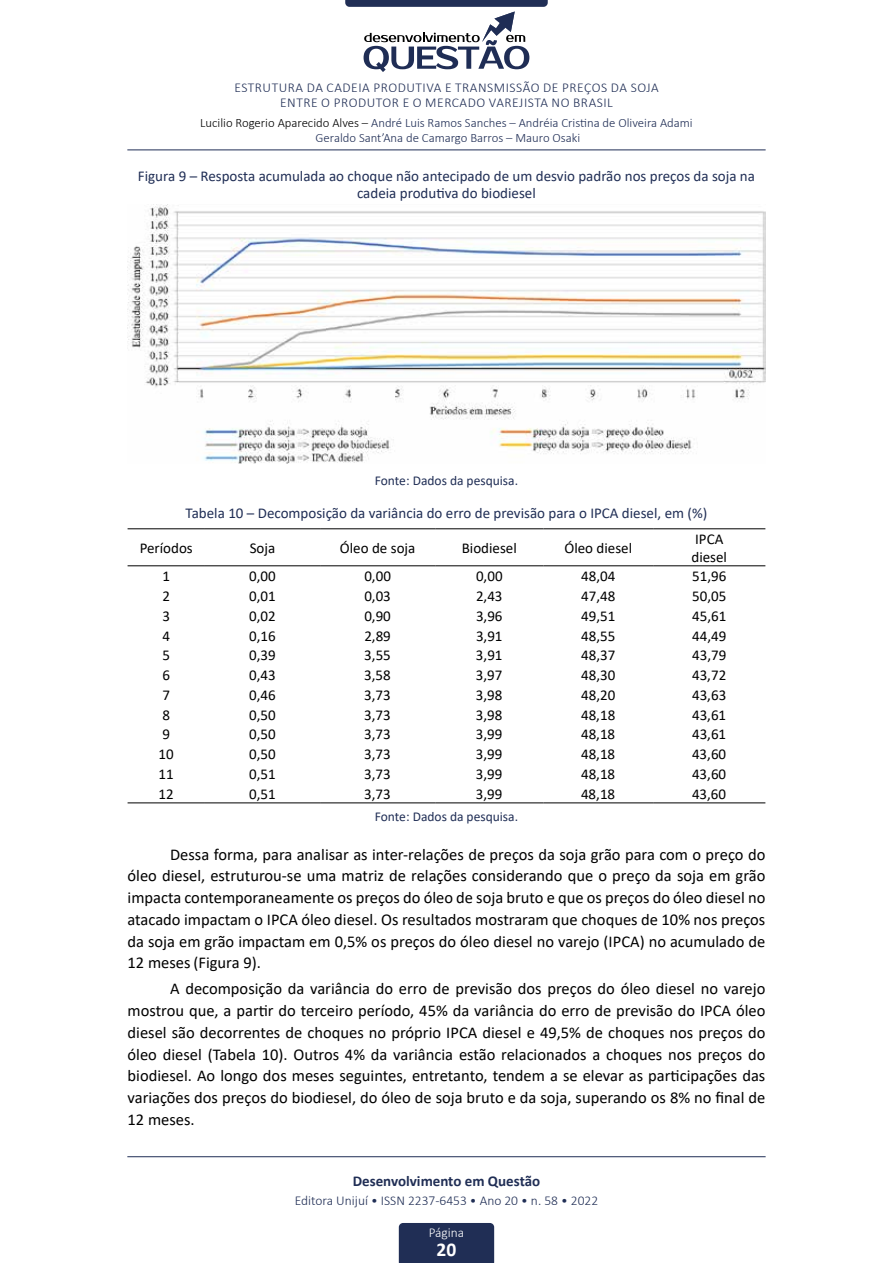
<style>
.page{position:relative;width:893px;height:1263px;background:#fff}
.page>*{position:absolute;margin:0;border:0;box-sizing:border-box;transform-origin:0 0}
.t1{font:700 19.5px "Calibri";color:#fff}
.t2{font:16.5px/21.8px "Calibri";color:#000;text-align:justify}
.t3{font:15px/17.2px "Calibri";color:#000}
.t4{font:15px/16.5px "Calibri";color:#202e55;text-align:center}
.t5{font:700 15px "Calibri";color:#202e55}
.t6{font:300 13.5px/15px "Calibri";letter-spacing:.04em;color:#202e55;text-align:center}
.t7{font:13.5px "Calibri";color:#202e55}
.t8{font:300 13.5px "Calibri";color:#202e55}
.t9{font:300 13.5px "Calibri";color:#fff}
.t10{font:300 12.75px/15px "Calibri";color:#202e55;text-align:center}
.s1{color:#000}
</style>
<div class="page">
<svg style="left:345px;top:0;width:203px;height:72px"></svg>
<hr style="left:127px;top:150px;width:639px;height:1px;background:#202e55">
<div style="left:399px;top:1223px;width:95px;height:40px;background:#202e55"></div>
<hr style="left:127px;top:1156px;width:639px;height:1px;background:#202e55">
<hr style="left:128px;top:528px;width:77px;height:1px;background:#000">
<hr style="left:205px;top:528px;width:115px;height:1px;background:#000">
<hr style="left:320px;top:528px;width:115px;height:1px;background:#000">
<hr style="left:435px;top:528px;width:108px;height:1px;background:#000">
<hr style="left:543px;top:528px;width:110px;height:1px;background:#000">
<hr style="left:653px;top:528px;width:112px;height:1px;background:#000">
<hr style="left:128px;top:565px;width:77px;height:1px;background:#000">
<hr style="left:205px;top:565px;width:115px;height:1px;background:#000">
<hr style="left:320px;top:565px;width:115px;height:1px;background:#000">
<hr style="left:435px;top:565px;width:108px;height:1px;background:#000">
<hr style="left:543px;top:565px;width:110px;height:1px;background:#000">
<hr style="left:653px;top:565px;width:112px;height:1px;background:#000">
<hr style="left:128px;top:802px;width:77px;height:1px;background:#000">
<hr style="left:205px;top:802px;width:115px;height:1px;background:#000">
<hr style="left:320px;top:802px;width:115px;height:1px;background:#000">
<hr style="left:435px;top:802px;width:108px;height:1px;background:#000">
<hr style="left:543px;top:802px;width:110px;height:1px;background:#000">
<hr style="left:653px;top:802px;width:112px;height:1px;background:#000">
<img style="left:128px;top:204px;width:637px;height:260px">
<p class="t6" style="left:234px;top:80px;width:426px">ESTRUTURA DA CADEIA PRODUTIVA E TRANSMISSÃO DE PREÇOS DA SOJA<br>ENTRE O PRODUTOR E O MERCADO VAREJISTA NO BRASIL</p>
<p class="t10" style="left:200px;top:115px;width:494px"><span class="s1">Lucilio Rogerio Aparecido Alves –</span> André Luis Ramos Sanches – Andréia Cristina de Oliveira Adami<br>Geraldo Sant’Ana de Camargo Barros – Mauro Osaki</p>
<p class="t4" style="left:138px;top:168px;width:619px">Figura 9 – Resposta acumulada ao choque não antecipado de um desvio padrão nos preços da soja na cadeia produtiva do biodiesel</p>
<p class="t7" style="left:375px;top:471px;width:145px">Fonte: Dados da pesquisa.</p>
<p class="t4" style="left:186px;top:505px;width:523px">Tabela 10 – Decomposição da variância do erro de previsão para o IPCA diesel, em (%)</p>
<p class="t3" style="left:140px;top:539px;width:55px">Períodos</p>
<p class="t3" style="left:250px;top:539px;width:27px">Soja</p>
<p class="t3" style="left:340px;top:539px;width:77px">Óleo de soja</p>
<p class="t3" style="left:462px;top:539px;width:57px">Biodiesel</p>
<p class="t3" style="left:564px;top:539px;width:69px">Óleo diesel</p>
<p class="t3" style="left:691px;top:530px;width:37px">IPCA diesel</p>
<p class="t3" style="left:162px;top:567px;width:9px">1</p>
<p class="t3" style="left:249px;top:567px;width:28px">0,00</p>
<p class="t3" style="left:364px;top:567px;width:28px">0,00</p>
<p class="t3" style="left:476px;top:567px;width:28px">0,00</p>
<p class="t3" style="left:581px;top:567px;width:36px">48,04</p>
<p class="t3" style="left:692px;top:567px;width:36px">51,96</p>
<p class="t3" style="left:162px;top:587px;width:9px">2</p>
<p class="t3" style="left:249px;top:587px;width:28px">0,01</p>
<p class="t3" style="left:364px;top:587px;width:28px">0,03</p>
<p class="t3" style="left:476px;top:587px;width:28px">2,43</p>
<p class="t3" style="left:581px;top:587px;width:36px">47,48</p>
<p class="t3" style="left:692px;top:587px;width:36px">50,05</p>
<p class="t3" style="left:162px;top:607px;width:9px">3</p>
<p class="t3" style="left:249px;top:607px;width:28px">0,02</p>
<p class="t3" style="left:364px;top:607px;width:28px">0,90</p>
<p class="t3" style="left:476px;top:607px;width:28px">3,96</p>
<p class="t3" style="left:581px;top:607px;width:36px">49,51</p>
<p class="t3" style="left:692px;top:607px;width:36px">45,61</p>
<p class="t3" style="left:162px;top:627px;width:9px">4</p>
<p class="t3" style="left:249px;top:627px;width:28px">0,16</p>
<p class="t3" style="left:364px;top:627px;width:28px">2,89</p>
<p class="t3" style="left:476px;top:627px;width:28px">3,91</p>
<p class="t3" style="left:581px;top:627px;width:36px">48,55</p>
<p class="t3" style="left:692px;top:627px;width:36px">44,49</p>
<p class="t3" style="left:162px;top:646px;width:9px">5</p>
<p class="t3" style="left:249px;top:646px;width:28px">0,39</p>
<p class="t3" style="left:364px;top:646px;width:28px">3,55</p>
<p class="t3" style="left:476px;top:646px;width:28px">3,91</p>
<p class="t3" style="left:581px;top:646px;width:36px">48,37</p>
<p class="t3" style="left:692px;top:646px;width:36px">43,79</p>
<p class="t3" style="left:162px;top:666px;width:9px">6</p>
<p class="t3" style="left:249px;top:666px;width:28px">0,43</p>
<p class="t3" style="left:364px;top:666px;width:28px">3,58</p>
<p class="t3" style="left:476px;top:666px;width:28px">3,97</p>
<p class="t3" style="left:581px;top:666px;width:36px">48,30</p>
<p class="t3" style="left:692px;top:666px;width:36px">43,72</p>
<p class="t3" style="left:162px;top:686px;width:9px">7</p>
<p class="t3" style="left:249px;top:686px;width:28px">0,46</p>
<p class="t3" style="left:364px;top:686px;width:28px">3,73</p>
<p class="t3" style="left:476px;top:686px;width:28px">3,98</p>
<p class="t3" style="left:581px;top:686px;width:36px">48,20</p>
<p class="t3" style="left:692px;top:686px;width:36px">43,63</p>
<p class="t3" style="left:162px;top:706px;width:9px">8</p>
<p class="t3" style="left:249px;top:706px;width:28px">0,50</p>
<p class="t3" style="left:364px;top:706px;width:28px">3,73</p>
<p class="t3" style="left:476px;top:706px;width:28px">3,98</p>
<p class="t3" style="left:581px;top:706px;width:36px">48,18</p>
<p class="t3" style="left:692px;top:706px;width:36px">43,61</p>
<p class="t3" style="left:162px;top:725px;width:9px">9</p>
<p class="t3" style="left:249px;top:725px;width:28px">0,50</p>
<p class="t3" style="left:364px;top:725px;width:28px">3,73</p>
<p class="t3" style="left:476px;top:725px;width:28px">3,99</p>
<p class="t3" style="left:581px;top:725px;width:36px">48,18</p>
<p class="t3" style="left:692px;top:725px;width:36px">43,61</p>
<p class="t3" style="left:159px;top:745px;width:17px">10</p>
<p class="t3" style="left:249px;top:745px;width:28px">0,50</p>
<p class="t3" style="left:364px;top:745px;width:28px">3,73</p>
<p class="t3" style="left:476px;top:745px;width:28px">3,99</p>
<p class="t3" style="left:581px;top:745px;width:36px">48,18</p>
<p class="t3" style="left:692px;top:745px;width:36px">43,60</p>
<p class="t3" style="left:158px;top:765px;width:17px">11</p>
<p class="t3" style="left:249px;top:765px;width:28px">0,51</p>
<p class="t3" style="left:364px;top:765px;width:28px">3,73</p>
<p class="t3" style="left:476px;top:765px;width:28px">3,99</p>
<p class="t3" style="left:581px;top:765px;width:36px">48,18</p>
<p class="t3" style="left:692px;top:765px;width:36px">43,60</p>
<p class="t3" style="left:158px;top:785px;width:17px">12</p>
<p class="t3" style="left:249px;top:785px;width:28px">0,51</p>
<p class="t3" style="left:364px;top:785px;width:28px">3,73</p>
<p class="t3" style="left:476px;top:785px;width:28px">3,99</p>
<p class="t3" style="left:581px;top:785px;width:36px">48,18</p>
<p class="t3" style="left:692px;top:785px;width:36px">43,60</p>
<p class="t7" style="left:375px;top:807px;width:145px">Fonte: Dados da pesquisa.</p>
<p class="t2" style="left:128px;top:843px;width:639px;text-indent:43px">Dessa forma, para analisar as inter-relações de preços da soja grão para com o preço do óleo diesel, estruturou-se uma matriz de relações considerando que o preço da soja em grão impacta contemporaneamente os preços do óleo de soja bruto e que os preços do óleo diesel no atacado impactam o IPCA óleo diesel. Os resultados mostraram que choques de 10% nos preços da soja em grão impactam em 0,5% os preços do óleo diesel no varejo (IPCA) no acumulado de 12 meses (Figura 9).</p>
<p class="t2" style="left:128px;top:977px;width:639px;text-indent:43px">A decomposição da variância do erro de previsão dos preços do óleo diesel no varejo mostrou que, a partir do terceiro período, 45% da variância do erro de previsão do IPCA óleo diesel são decorrentes de choques no próprio IPCA diesel e 49,5% de choques nos preços do óleo diesel (Tabela 10). Outros 4% da variância estão relacionados a choques nos preços do biodiesel. Ao longo dos meses seguintes, entretanto, tendem a se elevar as participações das variações dos preços do biodiesel, do óleo de soja bruto e da soja, superando os 8% no final de 12 meses.</p>
<p class="t5" style="left:353px;top:1170px;width:189px">Desenvolvimento em Questão</p>
<p class="t8" style="left:295px;top:1192px;width:305px">Editora Unijuí • ISSN 2237-6453 • Ano 20 • n. 58 • 2022</p>
<p class="t9" style="left:429px;top:1224px;width:37px">Página</p>
<p class="t1" style="left:437px;top:1236px;width:21px">20</p>
</div>
